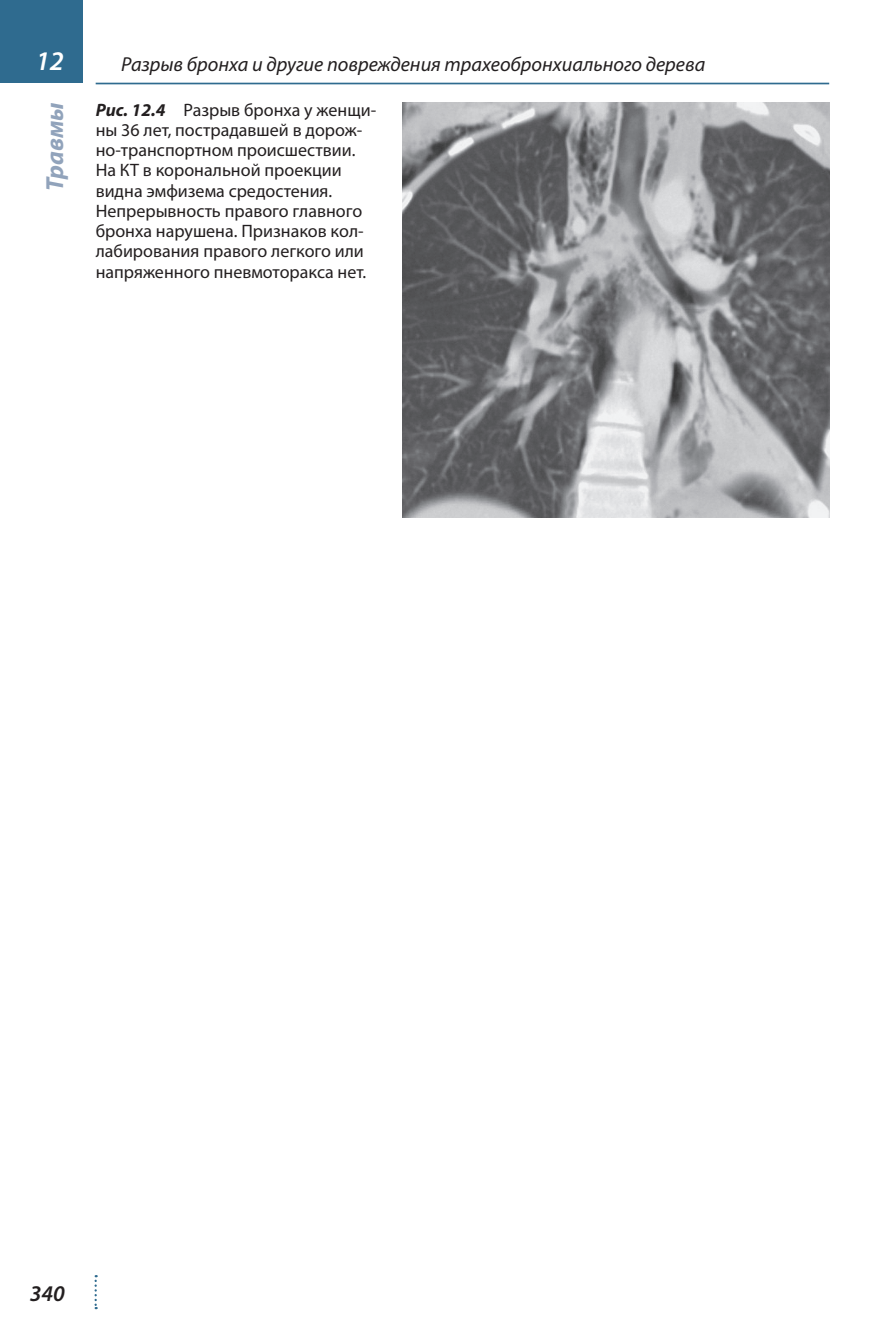
<style>
.page{position:relative;width:893px;height:1340px;background:#fff}
.page>*{position:absolute;margin:0;border:0;box-sizing:border-box;transform-origin:0 0}
.t1{font:italic 600 27px "Myriad Pro";color:#fff}
.t2{font:italic 700 24.75px "Myriad Pro";color:#91a3bb}
.t3{font:italic 600 22.5px "Myriad Pro";color:#231f20}
.t4{font:italic 20.25px "Myriad Pro";color:#231f20}
.t5{font:18px/20.2px "Myriad Pro";color:#231f20}
.s1{font-weight:700;font-style:italic}
</style>
<div class="page">
<hr style="left:96px;top:83px;width:733px;height:1px;background:#2f6b8f">
<div style="left:0;top:0;width:83px;height:83px;background:#2f6b8f"></div>
<svg style="left:95px;top:1275px;width:2px;height:34px"></svg>
<img style="left:402px;top:102px;width:427px;height:415px">
<h1 class="t1" style="left:36px;top:51px;width:30px">12</h1>
<h2 class="t2" style="left:45px;top:191px;width:90px;rotate:-90deg">Травмы</h2>
<p class="t4" style="left:121px;top:56px;width:586px">Разрыв бронха и другие повреждения трахеобронхиального дерева</p>
<p class="t5" style="left:96px;top:101px;width:282px"><span class="s1">Рис. 12.4</span> Разрыв бронха у женщи&shy;ны 36 лет, пострадавшей в дорож&shy;но-транспортном происшествии.<br>На КТ в корональной проекции видна эмфизема средостения.<br>Непрерывность правого главного бронха нарушена. Признаков кол&shy;лабирования правого легкого или напряженного пневмоторакса нет.</p>
<p class="t3" style="left:30px;top:1284px;width:37px">340</p>
</div>
